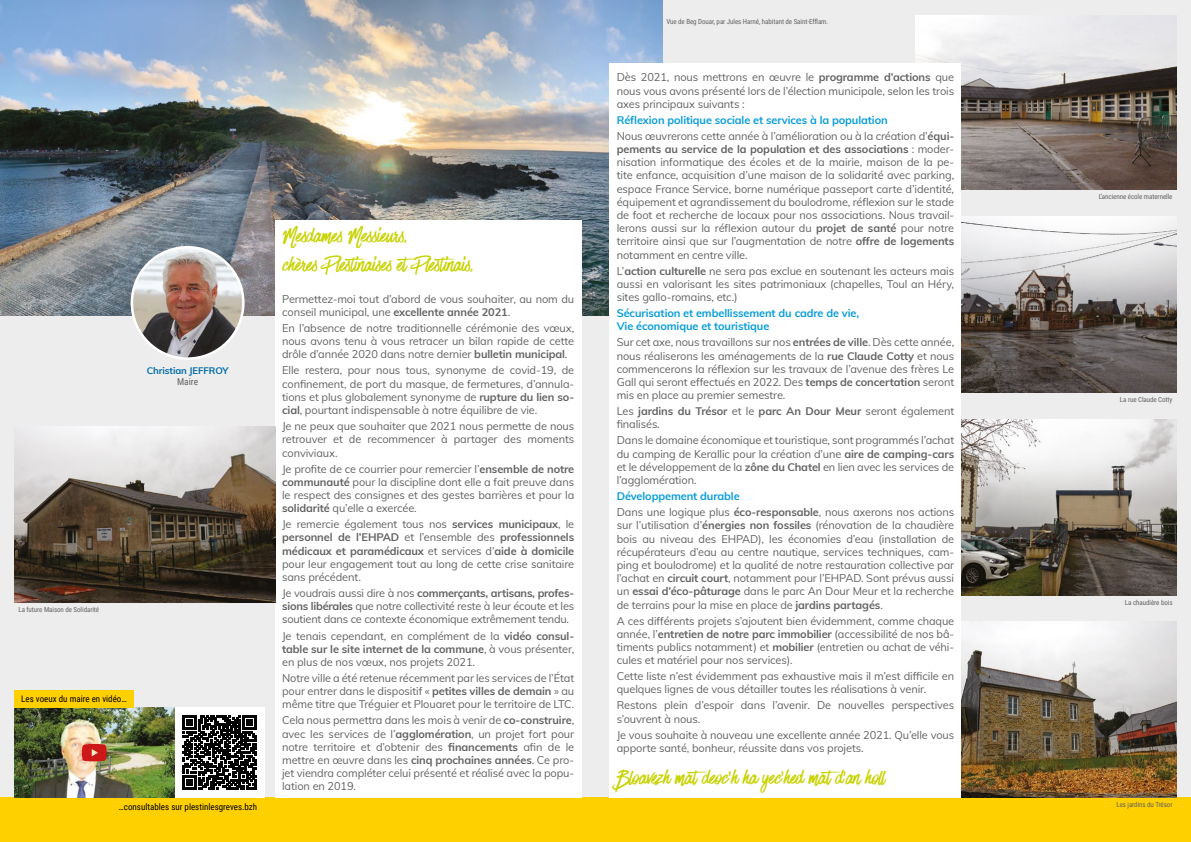
<style>
.page{position:relative;width:1191px;height:842px;background:#ededed}
.page>*{position:absolute;margin:0;border:0;box-sizing:border-box;transform-origin:0 0}
.t1{font:24px/28.8px "Have Heart One";letter-spacing:-.01em;color:#c8d300}
.t2{font:11px/13.2px "Muli";letter-spacing:-.01em;color:#646363;text-align:justify}
.t3{font:700 11px/13.2px "Muli";letter-spacing:-.01em;color:#089dd9}
.t4{font:700 9.5px "Muli";letter-spacing:-.01em;color:#006ca7}
.t5{font:9.5px "Roboto Condensed";color:#646363}
.t6{font:9px "Roboto Condensed";color:#000}
.t7{font:7px "Roboto Condensed";letter-spacing:-.01em;color:#646363}
.s1{font-weight:700}
.s2{font-weight:700;color:#089dd9}
</style>
<div class="page">
<div style="left:0;top:798px;width:1191px;height:44px;background:#ffd000"></div>
<img style="left:0;top:0;width:662px;height:315px">
<img style="left:132px;top:247px;width:111px;height:112px;border-radius:56px">
<div style="left:131px;top:246px;width:113px;height:114px;border:3px solid #fff;border-radius:50%"></div>
<div style="left:275px;top:220px;width:306px;height:578px;background:#fff"></div>
<div style="left:174px;top:708px;width:90px;height:90px;background:#fff"></div>
<svg style="left:182px;top:716px;width:74px;height:74px"></svg>
<img style="left:14px;top:708px;width:160px;height:90px">
<svg style="left:82px;top:744px;width:25px;height:17px"></svg>
<div style="left:14px;top:690px;width:120px;height:18px;background:#ffd000"></div>
<img style="left:14px;top:427px;width:261px;height:176px">
<img style="left:916px;top:15px;width:260px;height:174px">
<img style="left:961px;top:217px;width:215px;height:175px">
<img style="left:961px;top:419px;width:215px;height:176px">
<img style="left:961px;top:622px;width:215px;height:176px">
<div style="left:609px;top:63px;width:352px;height:735px;background:#fff"></div>
<p class="t4" style="left:147px;top:364px;width:83px">Christian JEFFROY</p>
<p class="t5" style="left:177px;top:375px;width:23px">Maire</p>
<p class="t7" style="left:18px;top:605px;width:82px">La future Maison de Solidarité</p>
<p class="t6" style="left:21px;top:692px;width:107px">Les voeux du maire en vidéo…</p>
<p class="t6" style="left:119px;top:800px;width:140px">…consultables sur plestinlesgreves.bzh</p>
<h1 class="t1" style="left:282px;top:224px;width:193px">Mesdames Messieurs,<br>chères Plestinaises etPlestinais,</h1>
<p class="t2" style="left:282px;top:292px;width:293px">Permettez-moi tout d’abord de vous souhaiter, au nom du conseil municipal, une <span class="s1">excellente année 2021</span>.</p>
<p class="t2" style="left:282px;top:321px;width:293px">En l’absence de notre traditionnelle cérémonie des vœux, nous avons tenu à vous retracer un bilan rapide de cette drôle d’année 2020 dans notre dernier <span class="s1">bulletin municipal</span>.</p>
<p class="t2" style="left:282px;top:363px;width:293px">Elle restera, pour nous tous, synonyme de covid-19, de confinement, de port du masque, de fermetures, d’annula&shy;tions et plus globalement synonyme de <span class="s1">rupture du lien so&shy;cial</span>, pourtant indispensable à notre équilibre de vie.</p>
<p class="t2" style="left:282px;top:419px;width:293px">Je ne peux que souhaiter que 2021 nous permette de nous retrouver et de recommencer à partager des moments conviviaux.</p>
<p class="t2" style="left:282px;top:461px;width:294px">Je profite de ce courrier pour remercier l’<span class="s1">ensemble de notre communauté</span> pour la discipline dont elle a fait preuve dans le respect des consignes et des gestes barrières et pour la <span class="s1">solidarité</span> qu’elle a exercée.</p>
<p class="t2" style="left:282px;top:517px;width:293px">Je remercie également tous nos <span class="s1">services municipaux</span>, le <span class="s1">personnel de l’EHPAD</span> et l’ensemble des <span class="s1">professionnels médicaux et paramédicaux</span> et services d’<span class="s1">aide à domicile </span>pour leur engagement tout au long de cette crise sanitaire sans précédent.</p>
<p class="t2" style="left:282px;top:586px;width:293px">Je voudrais aussi dire à nos <span class="s1">commerçants, artisans, profes&shy;sions libérales</span> que notre collectivité reste à leur écoute et les soutient dans ce contexte économique extrêmement tendu.</p>
<p class="t2" style="left:282px;top:628px;width:293px">Je tenais cependant, en complément de la <span class="s1">vidéo consul&shy;table sur le site internet de la commune</span>, à vous présenter, en plus de nos vœux, nos projets 2021.</p>
<p class="t2" style="left:282px;top:671px;width:293px">Notre ville a été retenue récemment par les services de l’État pour entrer dans le dispositif « <span class="s1">petites villes de demain</span> » au même titre que Tréguier et Plouaret pour le territoire de LTC.</p>
<p class="t2" style="left:282px;top:713px;width:294px">Cela nous permettra dans les mois à venir de <span class="s1">co-construire</span>, avec les services de l’<span class="s1">agglomération</span>, un projet fort pour notre territoire et d’obtenir des <span class="s1">financements</span> afin de le mettre en œuvre dans les <span class="s1">cinq prochaines années</span>. Ce pro&shy;jet viendra compléter celui présenté et réalisé avec la popu&shy;lation en 2019.</p>
<p class="t7" style="left:666px;top:16px;width:163px">Vue de Beg Douar, par Jules Harné, habitant de Saint-Efflam.</p>
<p class="t2" style="left:617px;top:70px;width:339px">Dès 2021, nous mettrons en œuvre le <span class="s1">programme d’actions</span> que nous vous avons présenté lors de l’élection municipale, selon les trois axes principaux suivants :</p>
<p class="t2" style="left:617px;top:111px;width:339px;line-height:16px"><span class="s2">Réflexion politique sociale et services à la population<br></span>Nous œuvrerons cette année à l’amélioration ou à la création d’<span class="s1">équi-</span></p>
<p class="t2" style="left:617px;top:142px;width:339px"><span class="s1">pements au service de la population et des associations</span> : moder&shy;nisation informatique des écoles et de la mairie, maison de la pe&shy;tite enfance, acquisition d’une maison de la solidarité avec parking, espace France Service, borne numérique passeport carte d’identité, équipement et agrandissement du boulodrome, réflexion sur le stade de foot et recherche de locaux pour nos associations. Nous travail&shy;lerons aussi sur la réflexion autour du <span class="s1">projet de santé</span> pour notre territoire ainsi que sur l’augmentation de notre <span class="s1">offre de logements </span>notamment en centre ville.</p>
<p class="t2" style="left:617px;top:264px;width:339px">L’<span class="s1">action culturelle</span> ne sera pas exclue en soutenant les acteurs mais aussi en valorisant les sites patrimoniaux (chapelles, Toul an Héry, sites gallo-romains, etc.)</p>
<p class="t3" style="left:617px;top:306px;width:244px">Sécurisation et embellissement du cadre de vie,<br>Vie économique et touristique</p>
<p class="t2" style="left:617px;top:335px;width:339px">Sur cet axe, nous travaillons sur nos <span class="s1">entrées de ville</span>. Dès cette année, nous réaliserons les aménagements de la <span class="s1">rue Claude Cotty</span> et nous commencerons la réflexion sur les travaux de l’avenue des frères Le Gall qui seront effectués en 2022. Des <span class="s1">temps de concertation</span> seront mis en place au premier semestre.</p>
<p class="t2" style="left:617px;top:404px;width:339px">Les <span class="s1">jardins du Trésor</span> et le <span class="s1">parc An Dour Meur</span> seront également finalisés.</p>
<p class="t2" style="left:617px;top:433px;width:339px">Dans le domaine économique et touristique, sont programmés l’achat du camping de Kerallic pour la création d’une <span class="s1">aire de camping-cars </span>et le développement de la <span class="s1">zône du Chatel</span> en lien avec les services de l’agglomération.</p>
<p class="t2" style="left:617px;top:488px;width:339px;line-height:16px"><span class="s2">Développement durable<br></span>Dans une logique plus <span class="s1">éco-responsable</span>, nous axerons nos actions</p>
<p class="t2" style="left:617px;top:518px;width:339px">sur l’utilisation d’<span class="s1">énergies non fossiles</span> (rénovation de la chaudière bois au niveau des EHPAD), les économies d’eau (installation de récupérateurs d’eau au centre nautique, services techniques, cam&shy;ping et boulodrome) et la qualité de notre restauration collective par l’achat en <span class="s1">circuit court</span>, notamment pour l’EHPAD. Sont prévus aussi un <span class="s1">essai d’éco-pâturage</span> dans le parc An Dour Meur et la recherche de terrains pour la mise en place de <span class="s1">jardins partagés</span>.</p>
<p class="t2" style="left:617px;top:613px;width:339px">A ces différents projets s’ajoutent bien évidemment, comme chaque année, l’<span class="s1">entretien de notre parc immobilier</span> (accessibilité de nos bâ&shy;timents publics notamment) et <span class="s1">mobilier</span> (entretien ou achat de véhi&shy;cules et matériel pour nos services).</p>
<p class="t2" style="left:617px;top:669px;width:339px">Cette liste n’est évidemment pas exhaustive mais il m’est difficile en quelques lignes de vous détailler toutes les réalisations à venir.</p>
<p class="t2" style="left:617px;top:698px;width:339px">Restons plein d’espoir dans l’avenir. De nouvelles perspectives s’ouvrent à nous.</p>
<p class="t2" style="left:617px;top:728px;width:339px">Je vous souhaite à nouveau une excellente année 2021. Qu’elle vous apporte santé, bonheur, réussite dans vos projets.</p>
<h1 class="t1" style="left:617px;top:765px;width:270px">Bloavezh matdeoc’h ha yec’hed matd’an holl</h1>
<p class="t7" style="left:1098px;top:191px;width:75px">L’ancienne école maternelle</p>
<p class="t7" style="left:1120px;top:395px;width:54px">La rue Claude Cotty</p>
<p class="t7" style="left:1125px;top:597px;width:49px">La chaudière bois</p>
<p class="t7" style="left:1116px;top:800px;width:58px">Les jardins du Trésor</p>
</div>
